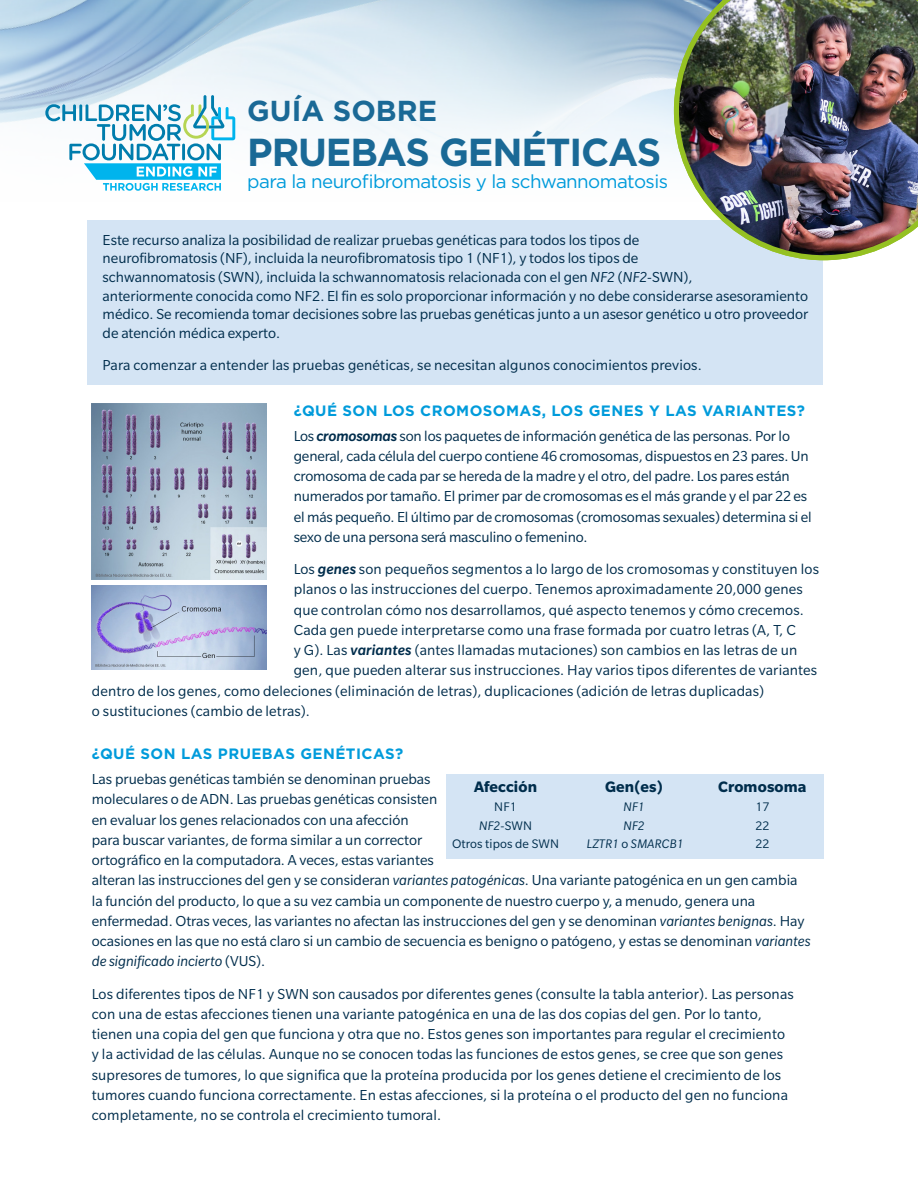
<style>
.page{position:relative;width:918px;height:1188px;background:#fff}
.page>*{position:absolute;margin:0;border:0;box-sizing:border-box;transform-origin:0 0}
.t1{font:700 39px "Gotham";letter-spacing:-.03em;color:#1a6996}
.t2{font:700 28.8px "Gotham";color:#1a6996}
.t3{font:18.75px "Gotham";letter-spacing:-.03em;color:#009bdb}
.t4{font:700 16.5px "Slate Pro";letter-spacing:.01em;color:#002d4c}
.t5{font:15.75px/20.2px "Slate Pro";color:#002d4c}
.t6{font:700 15px "Gotham";letter-spacing:.03em;color:#009bdb}
.t7{font:13.5px/18.6px "Slate Pro";letter-spacing:.01em;color:#002d4c;text-align:center}
.t8{font:italic 13.5px/18.6px "Slate Pro";letter-spacing:.01em;color:#002d4c;text-align:center}
.s1{font-style:italic}
.s2{font-weight:500;font-style:italic}
.s3{font-style:normal}
</style>
<div class="page">
<img style="left:0;top:0;width:674px;height:156px">
<div style="left:87px;top:220px;width:736px;height:164px;background:#d4e4f4"></div>
<svg style="left:45px;top:95px;width:190px;height:96px"></svg>
<img style="left:91px;top:404px;width:176px;height:176px">
<img style="left:92px;top:586px;width:175px;height:84px">
<div style="left:446px;top:774px;width:378px;height:85px;background:#d4e4f4"></div>
<img style="left:674px;top:0;width:244px;height:260px">
<h2 class="t2" style="left:247px;top:91px;width:191px">GUÍA SOBRE</h2>
<h1 class="t1" style="left:247px;top:126px;width:416px">PRUEBAS GENÉTICAS</h1>
<p class="t3" style="left:247px;top:169px;width:422px">para la neurofibromatosis y la schwannomatosis</p>
<p class="t5" style="left:103px;top:230px;width:707px;line-height:18.8px">Este recurso analiza la posibilidad de realizar pruebas genéticas para todos los tipos de<br>neurofibromatosis (NF), incluida la neurofibromatosis tipo 1 (NF1), y todos los tipos de<br>schwannomatosis (SWN), incluida la schwannomatosis relacionada con el gen <span class="s1">NF2</span> (<span class="s1">NF2</span>-SWN),<br>anteriormente conocida como NF2. El fin es solo proporcionar información y no debe considerarse asesoramiento médico. Se recomienda tomar decisiones sobre las pruebas genéticas junto a un asesor genético u otro proveedor de atención médica experto.</p>
<p class="t5" style="left:103px;top:355px;width:601px">Para comenzar a entender las pruebas genéticas, se necesitan algunos conocimientos previos.</p>
<p class="t6" style="left:294px;top:401px;width:513px">¿QUÉ SON LOS CROMOSOMAS, LOS GENES Y LAS VARIANTES?</p>
<p class="t5" style="left:294px;top:425px;width:519px">Los <span class="s2">cromosomas</span> son los paquetes de información genética de las personas. Por lo general, cada célula del cuerpo contiene 46 cromosomas, dispuestos en 23 pares. Un cromosoma de cada par se hereda de la madre y el otro, del padre. Los pares están numerados por tamaño. El primer par de cromosomas es el más grande y el par 22 es el más pequeño. El último par de cromosomas (cromosomas sexuales) determina si el sexo de una persona será masculino o femenino.</p>
<p class="t5" style="left:294px;top:559px;width:527px">Los <span class="s2">genes</span> son pequeños segmentos a lo largo de los cromosomas y constituyen los</p>
<p class="t5" style="left:294px;top:579px;width:511px">planos o las instrucciones del cuerpo. Tenemos aproximadamente 20,000 genes</p>
<p class="t5" style="left:294px;top:600px;width:512px">que controlan cómo nos desarrollamos, qué aspecto tenemos y cómo crecemos.</p>
<p class="t5" style="left:294px;top:620px;width:504px">Cada gen puede interpretarse como una frase formada por cuatro letras (A, T, C</p>
<p class="t5" style="left:294px;top:640px;width:505px">y G). Las <span class="s2">variantes</span> (antes llamadas mutaciones) son cambios en las letras de un</p>
<p class="t5" style="left:294px;top:660px;width:525px">gen, que pueden alterar sus instrucciones. Hay varios tipos diferentes de variantes</p>
<p class="t5" style="left:92px;top:681px;width:674px">dentro de los genes, como deleciones (eliminación de letras), duplicaciones (adición de letras duplicadas)</p>
<p class="t5" style="left:92px;top:701px;width:220px">o sustituciones (cambio de letras).</p>
<p class="t6" style="left:92px;top:744px;width:313px">¿QUÉ SON LAS PRUEBAS GENÉTICAS?</p>
<p class="t5" style="left:92px;top:769px;width:720px">Las pruebas genéticas también se denominan pruebas<br>moleculares o de ADN. Las pruebas genéticas consisten<br>en evaluar los genes relacionados con una afección<br>para buscar variantes, de forma similar a un corrector<br>ortográfico en la computadora. A veces, estas variantes<br>alteran las instrucciones del gen y se consideran <span class="s1">variantes patogénicas</span>. Una variante patogénica en un gen cambia la función del producto, lo que a su vez cambia un componente de nuestro cuerpo y, a menudo, genera una enfermedad. Otras veces, las variantes no afectan las instrucciones del gen y se denominan <span class="s1">variantes benignas</span>. Hay ocasiones en las que no está claro si un cambio de secuencia es benigno o patógeno, y estas se denominan <span class="s1">variantes de significado incierto</span> (VUS).</p>
<p class="t5" style="left:92px;top:984px;width:703px">Los diferentes tipos de NF1 y SWN son causados por diferentes genes (consulte la tabla anterior). Las personas con una de estas afecciones tienen una variante patogénica en una de las dos copias del gen. Por lo tanto, tienen una copia del gen que funciona y otra que no. Estos genes son importantes para regular el crecimiento y la actividad de las células. Aunque no se conocen todas las funciones de estos genes, se cree que son genes supresores de tumores, lo que significa que la proteína producida por los genes detiene el crecimiento de los tumores cuando funciona correctamente. En estas afecciones, si la proteína o el producto del gen no funciona completamente, no se controla el crecimiento tumoral.</p>
<p class="t4" style="left:605px;top:778px;width:59px">Gen(es)</p>
<p class="t8" style="left:587px;top:797px;width:98px">NF1<br>NF2<br>LZTR1 <span class="s3">o</span> SMARCB1</p>
<p class="t4" style="left:474px;top:778px;width:65px">Afección</p>
<p class="t7" style="left:452px;top:797px;width:109px">NF1<br><span class="s1">NF2</span>-SWN<br>Otros tipos de SWN</p>
<p class="t4" style="left:718px;top:778px;width:90px">Cromosoma</p>
<p class="t7" style="left:755px;top:797px;width:15px;text-align:justify">17<br>22<br>22</p>
</div>
